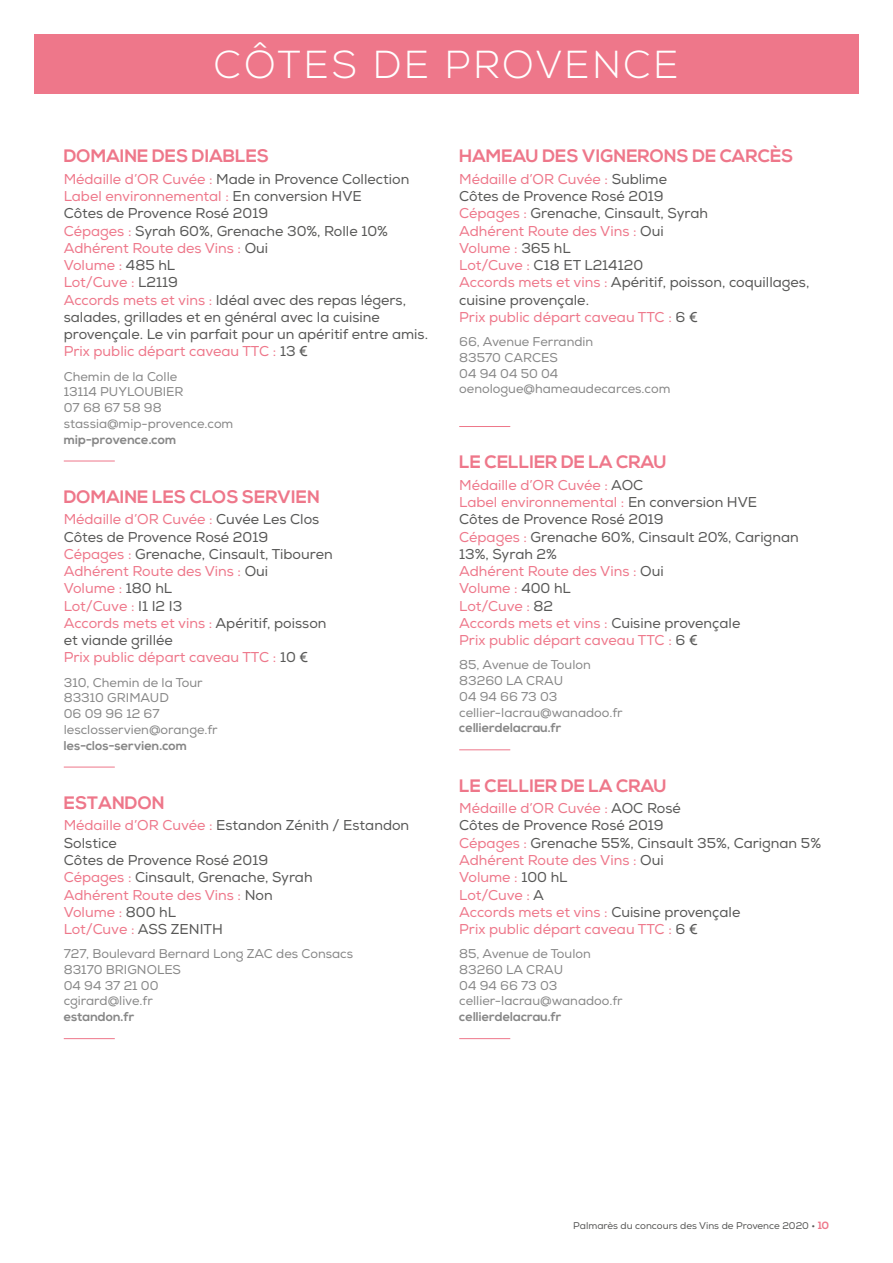
<style>
.page{position:relative;width:893px;height:1263px;background:#fff}
.page>*{position:absolute;margin:0;border:0;box-sizing:border-box;transform-origin:0 0}
.t1{font:300 39px "Nexa";letter-spacing:.08em;color:#fff}
.t2{font:700 18px "Nexa";color:#ee778a}
.t3{font:14.25px/17.2px "Nexa";color:#575756}
.t4{font:14.25px/17.2px "Nexa";color:#ee778a}
.t5{font:12.75px/15.8px "Nexa";color:#878787}
.t6{font:700 12.75px "Nexa";color:#878787}
.t7{font:9.75px "Nexa";color:#575756}
.s1{color:#ee778a}
.s2{color:#575756}
.s3{font-weight:700;font-size:10.5px;color:#ee778a}
</style>
<div class="page">
<div style="left:34px;top:34px;width:825px;height:60px;background:#ee778a"></div>
<hr style="left:64px;top:461px;width:51px;height:1px;background:#ee778a">
<hr style="left:64px;top:767px;width:51px;height:1px;background:#ee778a">
<hr style="left:64px;top:1038px;width:51px;height:1px;background:#ee778a">
<hr style="left:459px;top:426px;width:51px;height:1px;background:#ee778a">
<hr style="left:459px;top:749px;width:51px;height:1px;background:#ee778a">
<hr style="left:459px;top:1038px;width:51px;height:1px;background:#ee778a">
<h1 class="t1" style="left:214px;top:43px;width:466px">CÔTES DE PROVENCE</h1>
<p class="t2" style="left:64px;top:146px;width:207px">DOMAINE DES DIABLES</p>
<p class="t3" style="left:64px;top:171px;width:366px"><span class="s1">Médaille d’OR Cuvée :</span> Made in Provence Collection <span class="s1">Label environnemental :</span> En conversion HVE<br>Côtes de Provence Rosé 2019<br><span class="s1">Cépages :</span> Syrah 60%, Grenache 30%, Rolle 10% <span class="s1">Adhérent Route des Vins :</span> Oui<br><span class="s1">Volume :</span> 485 hL<br><span class="s1">Lot/Cuve :</span> L2119<br><span class="s1">Accords mets et vins :</span> Idéal avec des repas légers, salades, grillades et en général avec la cuisine provençale. Le vin parfait pour un apéritif entre amis.<br><span class="s1">Prix public départ caveau TTC :</span> 13 €</p>
<p class="t5" style="left:64px;top:369px;width:171px">Chemin de la Colle<br>13114 PUYLOUBIER<br>07 68 67 58 98 stassia@mip-provence.com</p>
<p class="t6" style="left:64px;top:432px;width:114px">mip-provence.com</p>
<p class="t2" style="left:64px;top:486px;width:258px">DOMAINE LES CLOS SERVIEN</p>
<p class="t3" style="left:64px;top:511px;width:270px"><span class="s1">Médaille d’OR Cuvée :</span> Cuvée Les Clos<br>Côtes de Provence Rosé 2019<br><span class="s1">Cépages :</span> Grenache, Cinsault, Tibouren<br><span class="s1">Adhérent Route des Vins :</span> Oui<br><span class="s1">Volume :</span> 180 hL<br><span class="s1">Lot/Cuve :</span> I1 I2 I3<br><span class="s1">Accords mets et vins :</span> Apéritif, poisson et viande grillée<br><span class="s1">Prix public départ caveau TTC :</span> 10 €</p>
<p class="t5" style="left:64px;top:675px;width:155px">310, Chemin de la Tour<br>83310 GRIMAUD<br>06 09 96 12 67 lesclosservien@orange.fr</p>
<p class="t6" style="left:64px;top:738px;width:125px">les-clos-servien.com</p>
<p class="t2" style="left:64px;top:792px;width:102px">ESTANDON</p>
<p class="t3" style="left:64px;top:817px;width:347px"><span class="s1">Médaille d’OR Cuvée :</span> Estandon Zénith / Estandon<br>Solstice<br>Côtes de Provence Rosé 2019<br><span class="s1">Cépages :</span> Cinsault, Grenache, Syrah<br><span class="s1">Adhérent Route des Vins :</span> Non<br><span class="s1">Volume :</span> 800 hL<br><span class="s1">Lot/Cuve :</span> ASS ZENITH</p>
<p class="t5" style="left:64px;top:946px;width:291px">727, Boulevard Bernard Long ZAC des Consacs<br>83170 BRIGNOLES<br>04 94 37 21 00<br>cgirard@live.fr</p>
<p class="t6" style="left:64px;top:1009px;width:72px">estandon.fr</p>
<p class="t2" style="left:459px;top:146px;width:336px">HAMEAU DES VIGNERONS DE CARCÈS</p>
<p class="t3" style="left:459px;top:171px;width:352px"><span class="s1">Médaille d’OR Cuvée :</span> Sublime<br>Côtes de Provence Rosé 2019<br><span class="s1">Cépages :</span> Grenache, Cinsault, Syrah<br><span class="s1">Adhérent Route des Vins :</span> Oui<br><span class="s1">Volume :</span> 365 hL<br><span class="s1">Lot/Cuve :</span> C18 ET L214120<br><span class="s1">Accords mets et vins :</span> Apéritif, poisson, coquillages, cuisine provençale.<br><span class="s1">Prix public départ caveau TTC :</span> 6 €</p>
<p class="t5" style="left:459px;top:334px;width:213px">66, Avenue Ferrandin<br>83570 CARCES<br>04 94 04 50 04 oenologue@hameaudecarces.com</p>
<p class="t2" style="left:459px;top:452px;width:209px">LE CELLIER DE LA CRAU</p>
<p class="t4" style="left:459px;top:477px;width:341px">Médaille d’OR Cuvée : <span class="s2">AOC<br></span>Label environnemental : <span class="s2">En conversion HVE<br>Côtes de Provence Rosé 2019<br></span>Cépages : <span class="s2">Grenache 60%, Cinsault 20%, Carignan<br>13%, Syrah 2%<br></span>Adhérent Route des Vins : <span class="s2">Oui<br></span>Volume : <span class="s2">400 hL<br></span>Lot/Cuve : <span class="s2">82<br></span>Accords mets et vins : <span class="s2">Cuisine provençale<br></span>Prix public départ caveau TTC : <span class="s2">6 €</span></p>
<p class="t5" style="left:459px;top:657px;width:165px">85, Avenue de Toulon<br>83260 LA CRAU<br>04 94 66 73 03 cellier-lacrau@wanadoo.fr</p>
<p class="t6" style="left:459px;top:721px;width:104px">cellierdelacrau.fr</p>
<p class="t2" style="left:459px;top:775px;width:209px">LE CELLIER DE LA CRAU</p>
<p class="t4" style="left:459px;top:800px;width:363px">Médaille d’OR Cuvée : <span class="s2">AOC Rosé<br>Côtes de Provence Rosé 2019<br></span>Cépages : <span class="s2">Grenache 55%, Cinsault 35%, Carignan 5%<br></span>Adhérent Route des Vins : <span class="s2">Oui<br></span>Volume : <span class="s2">100 hL<br></span>Lot/Cuve : <span class="s2">A<br></span>Accords mets et vins : <span class="s2">Cuisine provençale<br></span>Prix public départ caveau TTC : <span class="s2">6 €</span></p>
<p class="t5" style="left:459px;top:946px;width:165px">85, Avenue de Toulon<br>83260 LA CRAU<br>04 94 66 73 03 cellier-lacrau@wanadoo.fr</p>
<p class="t6" style="left:459px;top:1009px;width:104px">cellierdelacrau.fr</p>
<p class="t7" style="left:573px;top:1220px;width:257px">Palmarès du concours des Vins de Provence 2020 • <span class="s3">10</span></p>
</div>
